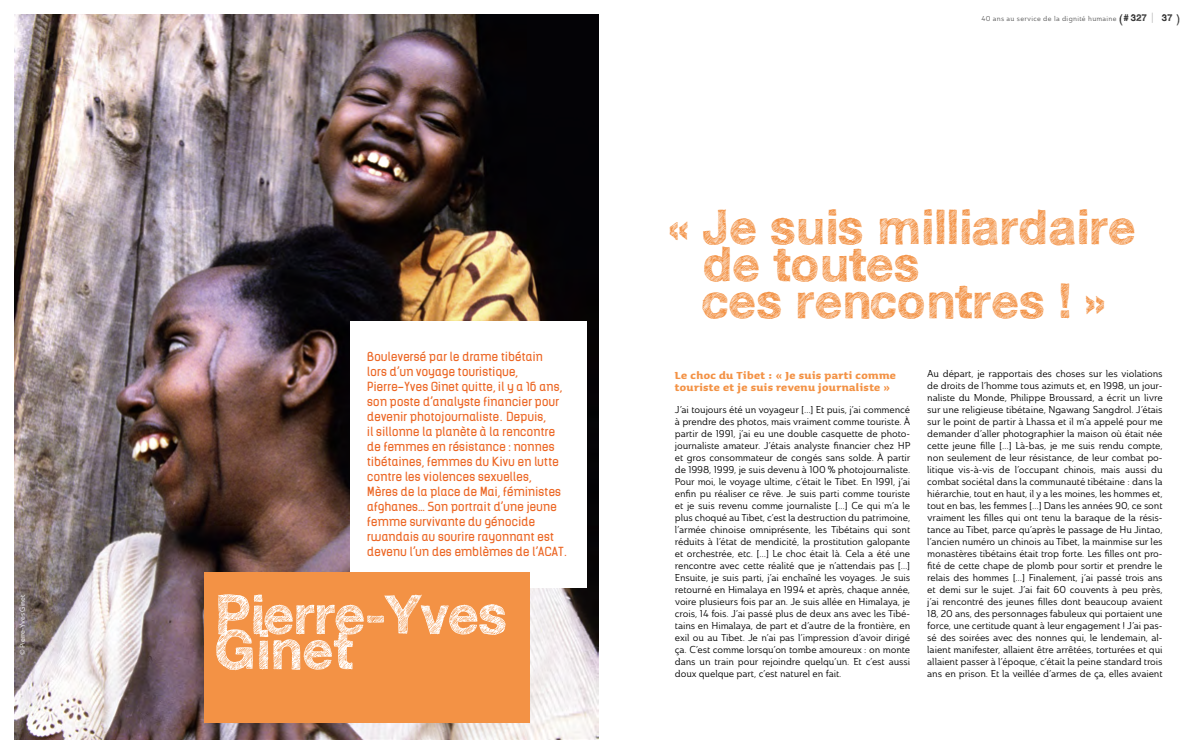
<style>
.page{position:relative;width:1191px;height:752px;background:#fff}
.page>*{position:absolute;margin:0;border:0;box-sizing:border-box;transform-origin:0 0}
.t1{font:700 54px "Sketchetik";letter-spacing:-.02em;color:#fff}
.t2{font:700 48px/37px "Sketchetik";color:#f39245}
.t3{font:700 13px/11.8px "Sauna";letter-spacing:.03em;color:#f39245}
.t4{font:12px/15px "Kelson";letter-spacing:.03em;color:#ec6624}
.t5{font:9.8px/12px "Ainslie Nor Reg";letter-spacing:-.01em;color:#000;text-align:justify}
.t6{font:7px "Ainslie Nor Reg";letter-spacing:.04em;color:#565656}
.t7{font:7px "Ainslie Nor Reg";letter-spacing:-.01em;color:#fff}
.s1{font-family:"Sketchetik";font-size:11.9px;color:#000}
.s2{font-family:"Sketchetik";font-weight:700;font-size:9.5px;color:#000}
.s3{font-family:"DIN Cond";font-weight:300;font-size:11.9px;color:#9c9d9d}
</style>
<div class="page">
<img style="left:14px;top:14px;width:584px;height:724px">
<div style="left:350px;top:320px;width:237px;height:267px;background:#fff"></div>
<div style="left:204px;top:571px;width:326px;height:150px;background:#f39245"></div>
<p class="t7" style="left:18px;top:654px;width:62px;rotate:-90deg">© Pierre-Yves Ginet</p>
<p class="t4" style="left:367px;top:348px;width:202px">Bouleversé par le drame tibétain<br>lors d’un voyage touristique, Pierre-Yves Ginet quitte, il y a 16 ans, son poste d’analyste financier pour devenir photojournaliste. Depuis,<br>il sillonne la planète à la rencontre de femmes en résistance : nonnes tibétaines, femmes du Kivu en lutte contre les violences sexuelles,<br>Mères de la place de Mai, féministes afghanes… Son portrait d’une jeune femme survivante du génocide rwandais au sourire rayonnant est devenu l’un des emblèmes de l’ACAT.</p>
<h1 class="t1" style="left:214px;top:580px;width:295px">Pierre-Yves</h1>
<h1 class="t1" style="left:214px;top:615px;width:140px">Ginet</h1>
<p class="t6" style="left:981px;top:14px;width:200px">40 ans au service de la dignité humaine <span class="s1">(</span><span class="s2"># 327</span> <span class="s3">|</span> <span class="s2">37</span> <span class="s1">)</span></p>
<h2 class="t2" style="left:702px;top:207px;width:435px;text-indent:-34px">« Je suis milliardaire de toutes<br>ces rencontres ! »</h2>
<h3 class="t3" style="left:675px;top:369px;width:222px">Le choc du Tibet : « Je suis parti comme touriste et je suis revenu journaliste »</h3>
<p class="t5" style="left:675px;top:403px;width:237px">J’ai toujours été un voyageur […] Et puis, j’ai commencé à prendre des photos, mais vraiment comme touriste. À partir de 1991, j’ai eu une double casquette de photo&shy;journaliste amateur. J’étais analyste financier chez HP et gros consommateur de congés sans solde. À partir de 1998, 1999, je suis devenu à 100 % photojournaliste.<br>Pour moi, le voyage ultime, c’était le Tibet. En 1991, j’ai enfin pu réaliser ce rêve. Je suis parti comme touriste et je suis revenu comme journaliste […] Ce qui m’a le plus choqué au Tibet, c’est la destruction du patrimoine, l’armée chinoise omniprésente, les Tibétains qui sont réduits à l’état de mendicité, la prostitution galopante et orchestrée, etc. […] Le choc était là. Cela a été une rencontre avec cette réalité que je n’attendais pas […] Ensuite, je suis parti, j’ai enchaîné les voyages. Je suis retourné en Himalaya en 1994 et après, chaque année, voire plusieurs fois par an. Je suis allée en Himalaya, je crois, 14 fois. J’ai passé plus de deux ans avec les Tibé&shy;tains en Himalaya, de part et d’autre de la frontière, en exil ou au Tibet. Je n’ai pas l’impression d’avoir dirigé ça. C’est comme lorsqu’on tombe amoureux : on monte dans un train pour rejoindre quelqu’un. Et c’est aussi doux quelque part, c’est naturel en fait.</p>
<p class="t5" style="left:927px;top:367px;width:237px">Au départ, je rapportais des choses sur les violations de droits de l’homme tous azimuts et, en 1998, un jour&shy;naliste du Monde, Philippe Broussard, a écrit un livre sur une religieuse tibétaine, Ngawang Sangdrol. J’étais sur le point de partir à Lhassa et il m’a appelé pour me demander d’aller photographier la maison où était née cette jeune fille […] Là-bas, je me suis rendu compte, non seulement de leur résistance, de leur combat po&shy;litique vis-à-vis de l’occupant chinois, mais aussi du combat sociétal dans la communauté tibétaine : dans la hiérarchie, tout en haut, il y a les moines, les hommes et, tout en bas, les femmes […] Dans les années 90, ce sont vraiment les filles qui ont tenu la baraque de la résis&shy;tance au Tibet, parce qu’après le passage de Hu Jintao, l’ancien numéro un chinois au Tibet, la mainmise sur les monastères tibétains était trop forte. Les filles ont pro&shy;fité de cette chape de plomb pour sortir et prendre le relais des hommes […] Finalement, j’ai passé trois ans et demi sur le sujet. J’ai fait 60 couvents à peu près, j’ai rencontré des jeunes filles dont beaucoup avaient 18, 20 ans, des personnages fabuleux qui portaient une force, une certitude quant à leur engagement ! J’ai pas&shy;sé des soirées avec des nonnes qui, le lendemain, al&shy;laient manifester, allaient être arrêtées, torturées et qui allaient passer à l’époque, c’était la peine standard trois ans en prison. Et la veillée d’armes de ça, elles avaient</p>
</div>
